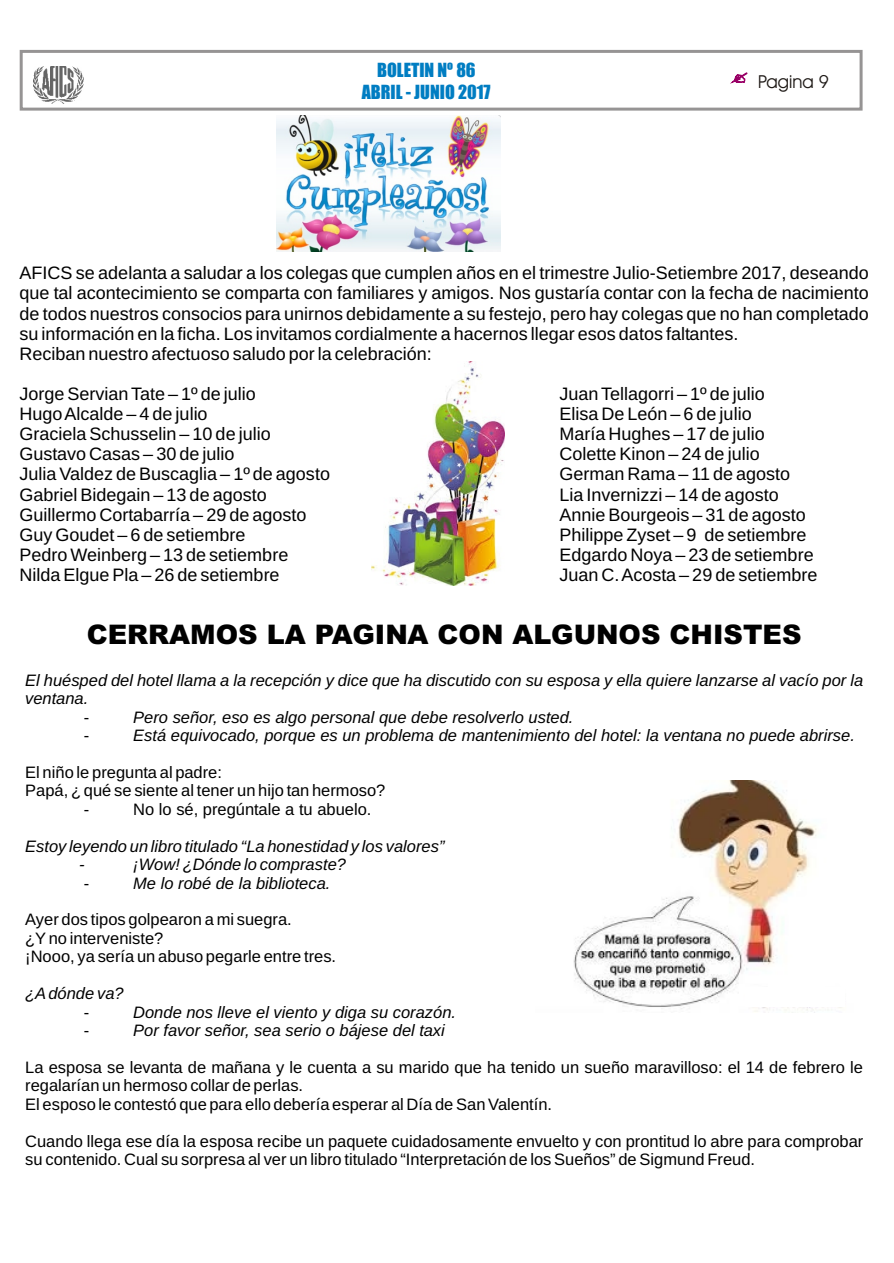
<style>
.page{position:relative;width:894px;height:1263px;background:#fff}
.page>*{position:absolute;margin:0;border:0;box-sizing:border-box;transform-origin:0 0}
.t1{font:900 27px "Arial";color:#000}
.t2{font:18px/20.1px "Arimo";color:#000}
.t3{font:18px/21.9px "Impact";color:#007dc2;text-align:center}
.t4{font:18px "Avant Garde Bk BT";color:#1f1a17}
.t5{font:16.5px/18.5px "Arimo";color:#000}
.t6{font:italic 16.5px/18.5px "Arimo";color:#000}
</style>
<div class="page">
<div style="left:20px;top:50px;width:843px;height:61px;border:3px solid #969494"></div>
<svg style="left:731px;top:73px;width:16px;height:10px"></svg>
<img style="left:34px;top:66px;width:49px;height:38px">
<img style="left:276px;top:115px;width:225px;height:136px">
<img style="left:371px;top:361px;width:134px;height:225px">
<img style="left:573px;top:780px;width:269px;height:232px">
<div style="left:745px;top:988px;width:100px;height:19px;background:#fff"></div>
<p class="t3" style="left:362px;top:60px;width:130px">BOLETIN Nº 86<br>ABRIL - JUNIO 2017</p>
<p class="t4" style="left:758px;top:74px;width:72px">Pagina 9</p>
<p class="t2" style="left:20px;top:265px;width:851px">AFICS se adelanta a saludar a los colegas que cumplen años en el trimestre Julio-Setiembre 2017, deseando que tal acontecimiento se comparta con familiares y amigos. Nos gustaría contar con la fecha de nacimiento de todos nuestros consocios para unirnos debidamente a su festejo, pero hay colegas que no han completado su información en la ficha. Los invitamos cordialmente a hacernos llegar esos datos faltantes.<br>Reciban nuestro afectuoso saludo por la celebración:</p>
<p class="t2" style="left:20px;top:385px;width:238px">Jorge Servian Tate – 1º de julio</p>
<p class="t2" style="left:560px;top:385px;width:207px">Juan Tellagorri – 1º de julio</p>
<p class="t2" style="left:20px;top:405px;width:190px">Hugo Alcalde – 4 de julio</p>
<p class="t2" style="left:560px;top:405px;width:194px">Elisa De León – 6 de julio</p>
<p class="t2" style="left:20px;top:425px;width:253px">Graciela Schusselin – 10 de julio</p>
<p class="t2" style="left:560px;top:425px;width:207px">María Hughes – 17 de julio</p>
<p class="t2" style="left:20px;top:446px;width:216px">Gustavo Casas – 30 de julio</p>
<p class="t2" style="left:560px;top:446px;width:202px">Colette Kinon – 24 de julio</p>
<p class="t2" style="left:20px;top:466px;width:312px">Julia Valdez de Buscaglia – 1º de agosto</p>
<p class="t2" style="left:560px;top:466px;width:232px">German Rama – 11 de agosto</p>
<p class="t2" style="left:20px;top:486px;width:249px">Gabriel Bidegain – 13 de agosto</p>
<p class="t2" style="left:560px;top:486px;width:221px">Lia Invernizzi – 14 de agosto</p>
<p class="t2" style="left:20px;top:506px;width:288px">Guillermo Cortabarría – 29 de agosto</p>
<p class="t2" style="left:560px;top:506px;width:248px">Annie Bourgeois – 31 de agosto</p>
<p class="t2" style="left:20px;top:526px;width:228px">Guy Goudet – 6 de setiembre</p>
<p class="t2" style="left:560px;top:526px;width:249px">Philippe Zyset – 9 de setiembre</p>
<p class="t2" style="left:20px;top:546px;width:270px">Pedro Weinberg – 13 de setiembre</p>
<p class="t2" style="left:560px;top:546px;width:256px">Edgardo Noya – 23 de setiembre</p>
<p class="t2" style="left:20px;top:566px;width:262px">Nilda Elgue Pla – 26 de setiembre</p>
<p class="t2" style="left:559px;top:566px;width:259px">Juan C. Acosta – 29 de setiembre</p>
<h1 class="t1" style="left:87px;top:625px;width:716px">CERRAMOS LA PAGINA CON ALGUNOS CHISTES</h1>
<p class="t6" style="left:25px;top:672px;width:839px">El huésped del hotel llama a la recepción y dice que ha discutido con su esposa y ella quiere lanzarse al vacío por la ventana.</p>
<p class="t5" style="left:84px;top:709px;width:7px">-</p>
<p class="t6" style="left:133px;top:709px;width:442px">Pero señor, eso es algo personal que debe resolverlo usted.</p>
<p class="t5" style="left:84px;top:728px;width:7px">-</p>
<p class="t6" style="left:133px;top:728px;width:723px">Está equivocado, porque es un problema de mantenimiento del hotel: la ventana no puede abrirse.</p>
<p class="t5" style="left:25px;top:765px;width:198px">El niño le pregunta al padre:</p>
<p class="t5" style="left:25px;top:783px;width:362px">Papá, ¿ qué se siente al tener un hijo tan hermoso?</p>
<p class="t5" style="left:84px;top:801px;width:7px">-</p>
<p class="t5" style="left:133px;top:801px;width:240px">No lo sé, pregúntale a tu abuelo.</p>
<p class="t6" style="left:79px;top:838px;width:367px;text-indent:-54px">Estoy leyendo un libro titulado “La honestidad y los valores” -</p>
<p class="t6" style="left:133px;top:857px;width:214px">¡Wow! ¿Dónde lo compraste?</p>
<p class="t5" style="left:84px;top:875px;width:7px">-</p>
<p class="t6" style="left:133px;top:875px;width:199px">Me lo robé de la biblioteca.</p>
<p class="t5" style="left:25px;top:912px;width:312px">Ayer dos tipos golpearon a mi suegra.<br>¿Y no interveniste?<br>¡Nooo, ya sería un abuso pegarle entre tres.</p>
<p class="t6" style="left:25px;top:986px;width:100px">¿A dónde va?</p>
<p class="t5" style="left:84px;top:1004px;width:7px">-</p>
<p class="t6" style="left:133px;top:1004px;width:324px">Donde nos lleve el viento y diga su corazón.</p>
<p class="t5" style="left:84px;top:1023px;width:7px">-</p>
<p class="t6" style="left:133px;top:1023px;width:313px">Por favor señor, sea serio o bájese del taxi</p>
<p class="t5" style="left:25px;top:1059px;width:839px">La esposa se levanta de mañana y le cuenta a su marido que ha tenido un sueño maravilloso: el 14 de febrero le regalarían un hermoso collar de perlas.<br>El esposo le contestó que para ello debería esperar al Día de San Valentín.</p>
<p class="t5" style="left:25px;top:1133px;width:840px">Cuando llega ese día la esposa recibe un paquete cuidadosamente envuelto y con prontitud lo abre para comprobar su contenido. Cual su sorpresa al ver un libro titulado “Interpretación de los Sueños” de Sigmund Freud.</p>
</div>
